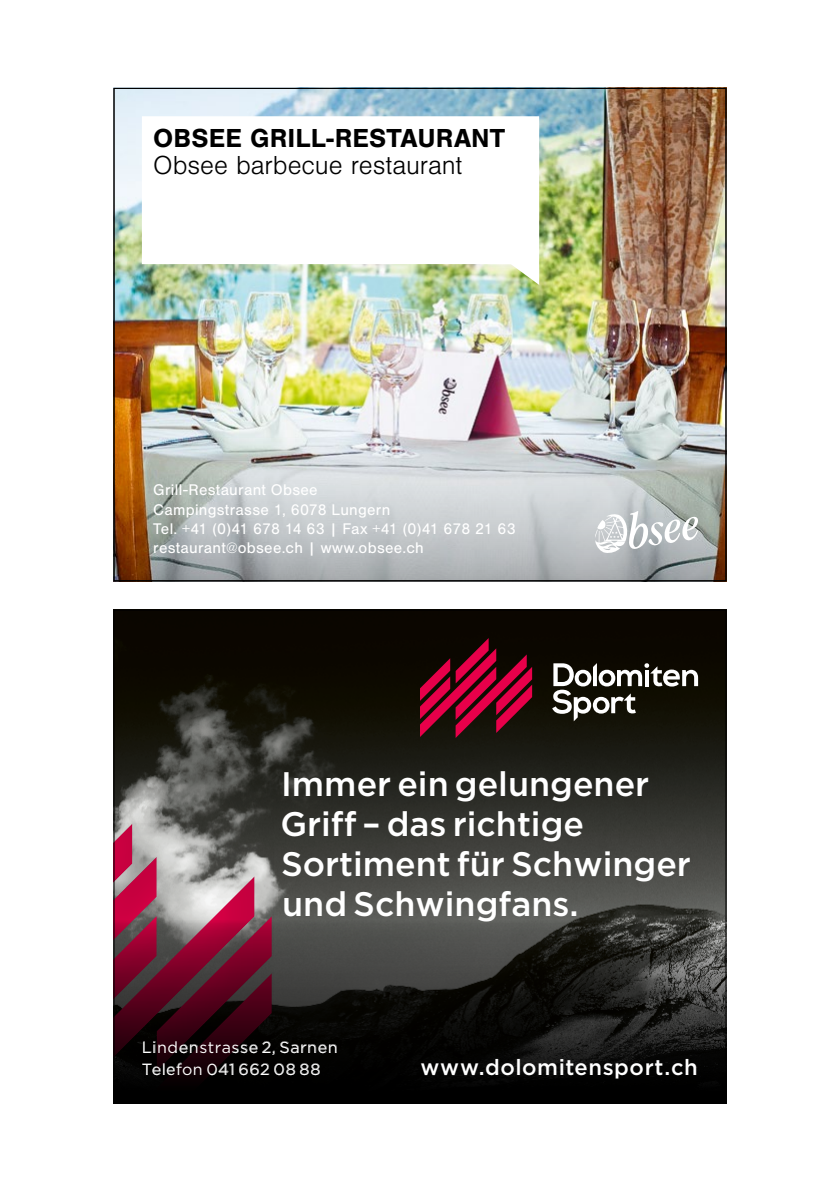
<style>
.page{position:relative;width:840px;height:1191px;background:#fff}
.page>*{position:absolute;margin:0;border:0;box-sizing:border-box;transform-origin:0 0}
.t1{font:500 34px/40px "Gotham HTF";color:#fff}
.t2{font:300 27px "Nimbus San";letter-spacing:-.005em;color:#000}
.t3{font:700 27px "Nimbus San";letter-spacing:.005em;color:#000}
.t4{font:500 22px "Gotham HTF";letter-spacing:.025em;color:#fff}
.t5{font:16px/19.2px "Nimbus San";letter-spacing:.015em;color:#fff}
.t6{font:16px/22px "Gotham HTF";letter-spacing:.035em;color:#fff}
</style>
<div class="page">
<img style="left:115px;top:90px;width:609px;height:489px">
<svg style="left:142px;top:116px;width:397px;height:169px"></svg>
<svg style="left:594px;top:511px;width:103px;height:42px"></svg>
<img style="left:115px;top:611px;width:609px;height:285px">
<div style="left:113px;top:823px;width:160px;height:280px;background:#000;opacity:.15"></div>
<svg style="left:115px;top:896px;width:609px;height:205px;background:#312426"></svg>
<svg style="left:143px;top:1041px;width:193px;height:14px;background:#1a0d10"></svg>
<svg style="left:142px;top:1062px;width:40px;height:13px"></svg>
<svg style="left:210px;top:1063px;width:23px;height:12px"></svg>
<svg style="left:239px;top:1063px;width:81px;height:12px"></svg>
<img style="left:115px;top:823px;width:139px;height:71px">
<svg style="left:420px;top:638px;width:112px;height:100px;background:#64071e"></svg>
<svg style="left:552px;top:662px;width:145px;height:59px"></svg>
<h2 class="t3" style="left:153px;top:123px;width:353px">OBSEE GRILL-RESTAURANT</h2>
<h2 class="t2" style="left:153px;top:151px;width:310px">Obsee barbecue restaurant</h2>
<p class="t5" style="left:153px;top:481px;width:364px">Grill-Restaurant Obsee<br>Campingstrasse 1, 6078 Lungern<br>Tel. +41 (0)41 678 14 63 | Fax +41 (0)41 678 21 63 restaurant@obsee.ch | www.obsee.ch</p>
<h1 class="t1" style="left:280px;top:763px;width:412px">Immer ein gelungener<br>Griff – das richtige<br>Sortiment für Schwinger und Schwingfans.</h1>
<p class="t6" style="left:142px;top:1035px;width:197px">Lindenstrasse 2, Sarnen<br>Telefon 041 662 08 88</p>
<h3 class="t4" style="left:420px;top:1054px;width:278px">www.dolomitensport.ch</h3>
</div>
